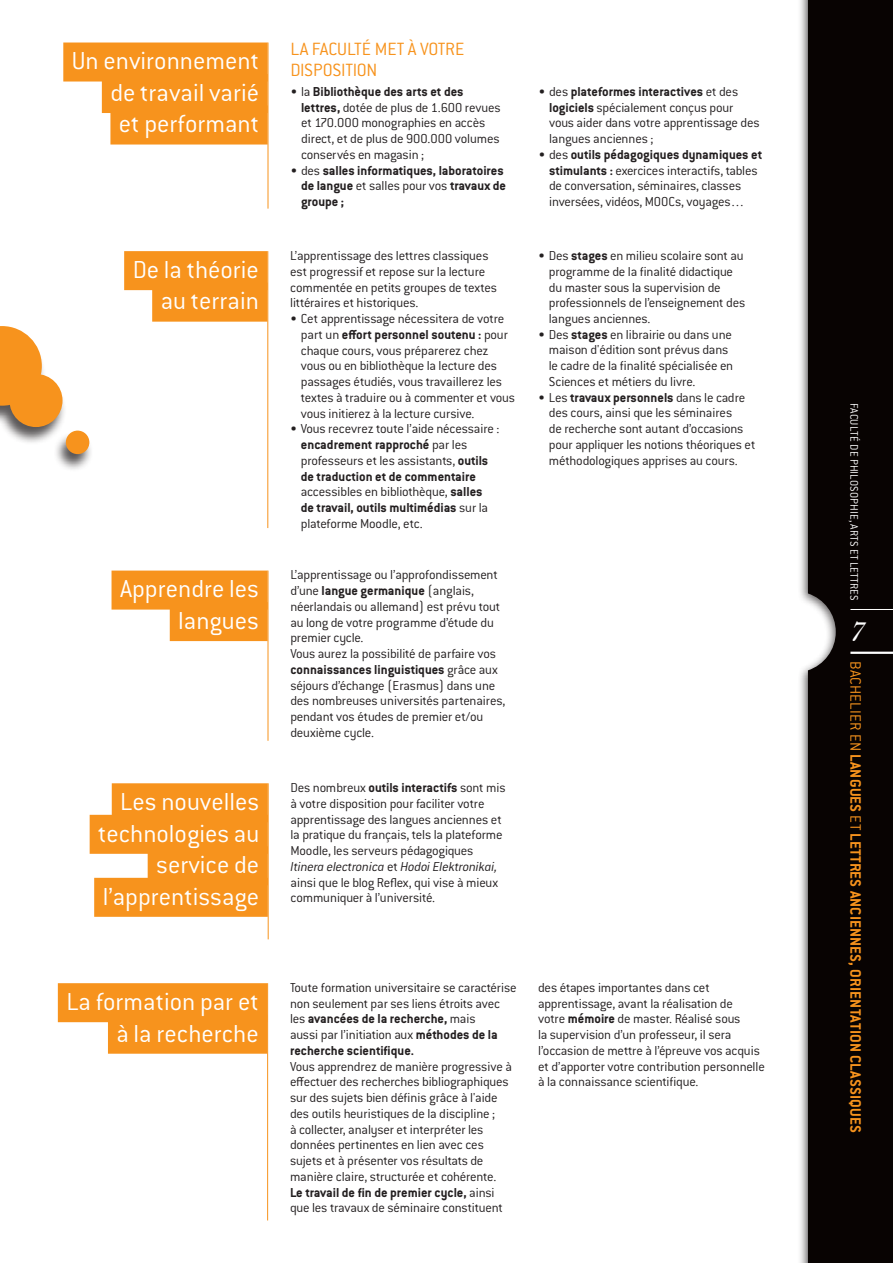
<style>
.page{position:relative;width:893px;height:1263px;background:#fff}
.page>*{position:absolute;margin:0;border:0;box-sizing:border-box;transform-origin:0 0}
.t1{font:300 27px/31.5px "Conduit ITC Pro";color:#fff;text-align:right}
.t2{font:italic 27px "Baskerville Classico";color:#fff}
.t3{font:300 19.5px/21px "Conduit ITC Pro";letter-spacing:-.01em;color:#f7931d}
.t4{font:700 16.5px "Conduit ITC Pro";letter-spacing:.01em;color:#f7931d}
.t5{font:300 14.25px/15.8px "Conduit ITC Pro";letter-spacing:-.015em;color:#231f20}
.t6{font:700 14.25px/15.8px "Conduit ITC Pro";color:#231f20}
.t7{font:300 12px "Conduit ITC Pro";letter-spacing:.01em;color:#fff}
.s1{font-weight:700}
.s2{font-weight:300}
.s3{font-style:italic}
</style>
<div class="page">
<div style="left:797px;top:0;width:96px;height:1263px;background:#231f20;opacity:.7"></div>
<div style="left:808px;top:0;width:85px;height:1263px;background:#080302"></div>
<hr style="left:850px;top:652px;width:43px;height:2px;background:#fff">
<hr style="left:850px;top:609px;width:43px;height:1px;background:#fff">
<div style="left:9px;top:374px;width:54px;height:53px;background:#f7931d;border-radius:50%"></div>
<svg style="left:0;top:326px;width:42px;height:80px"></svg>
<div style="left:66px;top:431px;width:23px;height:23px;background:#f7931d;border-radius:50%"></div>
<hr style="left:267px;top:983px;width:1px;height:237px;background:#f7931d">
<div style="left:58px;top:983px;width:209px;height:39px;background:#f7931d"></div>
<div style="left:108px;top:1015px;width:159px;height:39px;background:#f7931d"></div>
<hr style="left:268px;top:783px;width:1px;height:156px;background:#f7931d">
<div style="left:112px;top:783px;width:156px;height:39px;background:#f7931d"></div>
<div style="left:90px;top:815px;width:178px;height:39px;background:#f7931d"></div>
<div style="left:148px;top:846px;width:120px;height:39px;background:#f7931d"></div>
<div style="left:94px;top:878px;width:174px;height:39px;background:#f7931d"></div>
<hr style="left:268px;top:571px;width:1px;height:170px;background:#f7931d">
<div style="left:112px;top:571px;width:156px;height:39px;background:#f7931d"></div>
<div style="left:170px;top:602px;width:98px;height:39px;background:#f7931d"></div>
<hr style="left:267px;top:251px;width:1px;height:277px;background:#f7931d">
<div style="left:124px;top:251px;width:143px;height:39px;background:#f7931d"></div>
<div style="left:152px;top:283px;width:115px;height:39px;background:#f7931d"></div>
<hr style="left:268px;top:43px;width:1px;height:166px;background:#f7931d">
<div style="left:63px;top:43px;width:205px;height:39px;background:#f7931d"></div>
<div style="left:102px;top:74px;width:166px;height:39px;background:#f7931d"></div>
<div style="left:110px;top:106px;width:158px;height:39px;background:#f7931d"></div>
<h1 class="t1" style="left:72px;top:45px;width:189px">Un environnement de travail varié<br>et performant</h1>
<h1 class="t1" style="left:133px;top:254px;width:128px">De la théorie au terrain</h1>
<h1 class="t1" style="left:120px;top:573px;width:141px">Apprendre les langues</h1>
<h1 class="t1" style="left:98px;top:786px;width:163px">Les nouvelles technologies au service de l’apprentissage</h1>
<h1 class="t1" style="left:66px;top:986px;width:194px">La formation par et à la recherche</h1>
<h2 class="t3" style="left:290px;top:38px;width:176px">LA FACULTÉ MET À VOTRE<br>DISPOSITION</h2>
<p class="t5" style="left:301px;top:84px;width:201px;text-indent:-11px">• la <span class="s1">Bibliothèque des arts et des lettres,</span> dotée de plus de 1.600 revues et 170.000 monographies en accès direct, et de plus de 900.000 volumes conservés en magasin ;</p>
<p class="t6" style="left:301px;top:162px;width:207px;text-indent:-11px"><span class="s2">• des</span> salles informatiques, laboratoires de langue <span class="s2">et salles pour vos</span> travaux de groupe ;</p>
<p class="t5" style="left:290px;top:248px;width:208px">L’apprentissage des lettres classiques est progressif et repose sur la lecture commentée en petits groupes de textes littéraires et historiques.</p>
<p class="t5" style="left:301px;top:311px;width:216px;text-indent:-11px">• Cet apprentissage nécessitera de votre part un <span class="s1">effort personnel soutenu :</span> pour chaque cours, vous préparerez chez vous ou en bibliothèque la lecture des passages étudiés, vous travaillerez les textes à traduire ou à commenter et vous vous initierez à la lecture cursive.</p>
<p class="t5" style="left:301px;top:421px;width:200px;text-indent:-11px">• Vous recevrez toute l’aide nécessaire : <span class="s1">encadrement rapproché</span> par les professeurs et les assistants, <span class="s1">outils de traduction et de commentaire </span>accessibles en bibliothèque, <span class="s1">salles<br>de travail, outils multimédias</span> sur la plateforme Moodle, etc.</p>
<p class="t5" style="left:290px;top:567px;width:217px">L’apprentissage ou l’approfondissement d’une <span class="s1">langue germanique</span> (anglais, néerlandais ou allemand) est prévu tout au long de votre programme d’étude du premier cycle.<br>Vous aurez la possibilité de parfaire vos <span class="s1">connaissances linguistiques</span> grâce aux séjours d’échange (Erasmus) dans une des nombreuses universités partenaires, pendant vos études de premier et/ou deuxième cycle.</p>
<p class="t5" style="left:291px;top:780px;width:217px">Des nombreux <span class="s1">outils interactifs</span> sont mis à votre disposition pour faciliter votre apprentissage des langues anciennes et la pratique du français, tels la plateforme Moodle, les serveurs pédagogiques <span class="s3">Itinera electronica</span> et <span class="s3">Hodoi Elektronikai, </span>ainsi que le blog Reflex, qui vise à mieux communiquer à l’université.</p>
<p class="t5" style="left:549px;top:84px;width:212px;text-indent:-11px">• des <span class="s1">plateformes interactives</span> et des <span class="s1">logiciels</span> spécialement conçus pour vous aider dans votre apprentissage des langues anciennes ;</p>
<p class="t5" style="left:549px;top:147px;width:215px;text-indent:-11px">• des <span class="s1">outils pédagogiques dynamiques et stimulants :</span> exercices interactifs, tables de conversation, séminaires, classes inversées, vidéos, MOOCs, voyages…</p>
<p class="t5" style="left:549px;top:248px;width:198px;text-indent:-11px">• Des <span class="s1">stages</span> en milieu scolaire sont au programme de la finalité didactique du master sous la supervision de professionnels de l’enseignement des langues anciennes.</p>
<p class="t5" style="left:549px;top:327px;width:186px;text-indent:-11px">• Des <span class="s1">stages</span> en librairie ou dans une maison d'édition sont prévus dans le cadre de la finalité spécialisée en Sciences et métiers du livre.</p>
<p class="t5" style="left:549px;top:390px;width:208px;text-indent:-11px">• Les <span class="s1">travaux personnels</span> dans le cadre des cours, ainsi que les séminaires<br>de recherche sont autant d’occasions pour appliquer les notions théoriques et méthodologiques apprises au cours.</p>
<p class="t5" style="left:290px;top:980px;width:228px">Toute formation universitaire se caractérise non seulement par ses liens étroits avec les <span class="s1">avancées de la recherche,</span> mais<br>aussi par l’initiation aux <span class="s1">méthodes de la recherche scientifique.</span></p>
<p class="t5" style="left:290px;top:1058px;width:223px">Vous apprendrez de manière progressive à effectuer des recherches bibliographiques sur des sujets bien définis grâce à l'aide des outils heuristiques de la discipline ;<br>à collecter, analyser et interpréter les données pertinentes en lien avec ces sujets et à présenter vos résultats de manière claire, structurée et cohérente.<br><span class="s1">Le travail de fin de premier cycle,</span> ainsi que les travaux de séminaire constituent</p>
<p class="t5" style="left:538px;top:980px;width:228px">des étapes importantes dans cet apprentissage, avant la réalisation de<br>votre <span class="s1">mémoire</span> de master. Réalisé sous<br>la supervision d’un professeur, il sera l’occasion de mettre à l’épreuve vos acquis et d’apporter votre contribution personnelle à la connaissance scientifique.</p>
<p class="t7" style="left:861px;top:403px;width:199px;rotate:90deg">FACULTÉ DE PHILOSOPHIE, ARTS ET LETTRES</p>
<h1 class="t2" style="left:850px;top:614px;width:15px">7</h1>
<p class="t4" style="left:865px;top:661px;width:473px;rotate:90deg"><span class="s2">BACHELIER EN</span> LANGUES <span class="s2">ET</span> LETTRES ANCIENNES, ORIENTATION CLASSIQUES</p>
</div>
